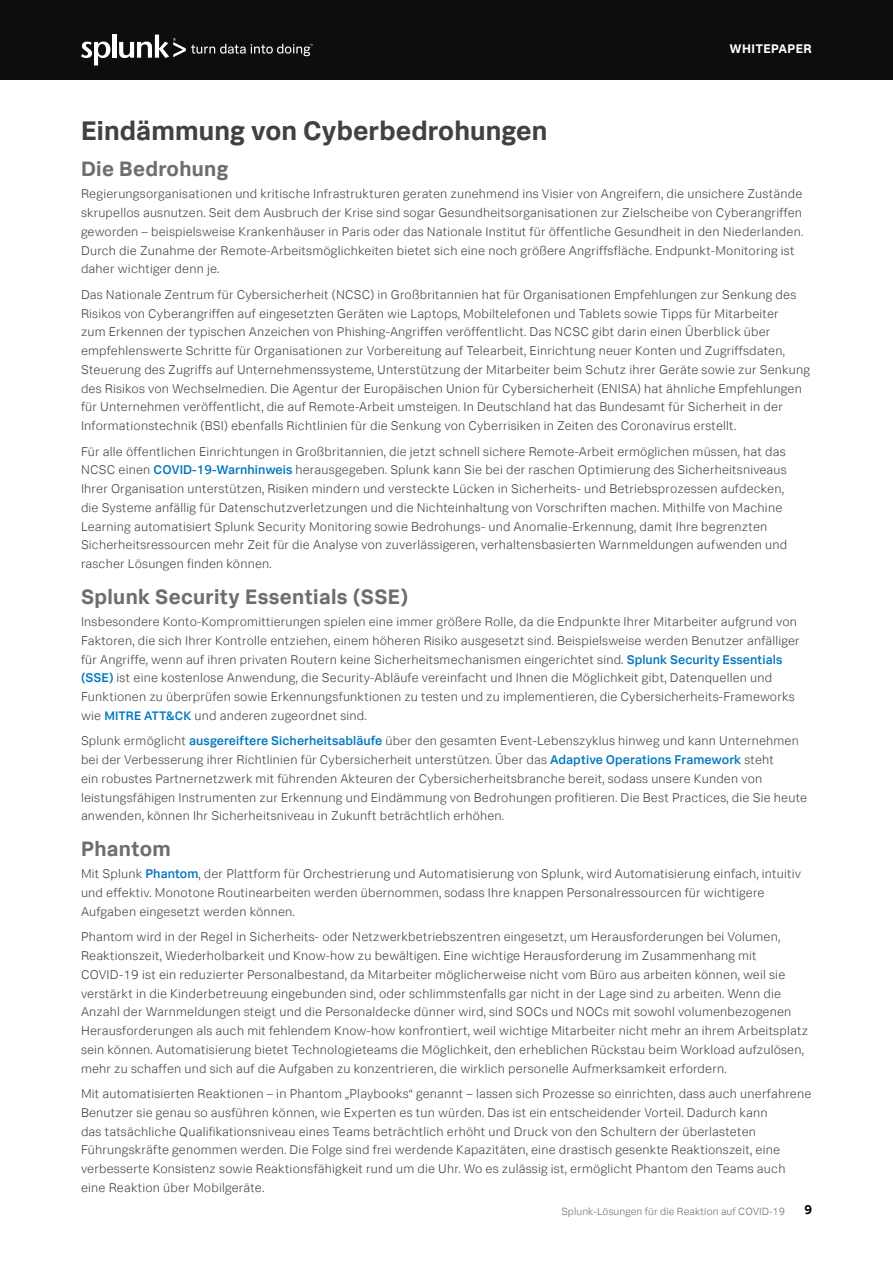
<style>
.page{position:relative;width:893px;height:1263px;background:#fff}
.page>*{position:absolute;margin:0;border:0;box-sizing:border-box;transform-origin:0 0}
.t1{font:700 27px "Splunk Data Sans";letter-spacing:.005em;color:#414042}
.t2{font:700 21px "Splunk Data Sans";letter-spacing:.015em;color:#6d6e71}
.t3{font:300 12.75px/18.8px "Splunk Data Sans";letter-spacing:.015em;color:#414042}
.t4{font:700 12.75px "Splunk Data Sans";color:#000}
.t5{font:700 12.6px "Splunk Data Sans";letter-spacing:.03em;color:#fff}
.t6{font:300 10.5px "Splunk Data Sans";letter-spacing:.005em;color:#6d6e71}
.s1{font-weight:500;color:#0077be}
.s2{font-weight:500;font-size:12.45px;color:#0077be}
</style>
<div class="page">
<div style="left:0;top:0;width:893px;height:80px;background:#0d0d0d"></div>
<svg style="left:81px;top:42px;width:29px;height:24px"></svg>
<hr style="left:112px;top:35px;width:4px;height:23px;background:#fff">
<svg style="left:119px;top:35px;width:194px;height:23px"></svg>
<p class="t5" style="left:729px;top:41px;width:84px">WHITEPAPER</p>
<h1 class="t1" style="left:81px;top:114px;width:468px">Eindämmung von Cyberbedrohungen</h1>
<h2 class="t2" style="left:81px;top:156px;width:149px">Die Bedrohung</h2>
<p class="t3" style="left:81px;top:184px;width:724px">Regierungsorganisationen und kritische Infrastrukturen geraten zunehmend ins Visier von Angreifern, die unsichere Zustände skrupellos ausnutzen. Seit dem Ausbruch der Krise sind sogar Gesundheitsorganisationen zur Zielscheibe von Cyberangriffen geworden – beispielsweise Krankenhäuser in Paris oder das Nationale Institut für öffentliche Gesundheit in den Niederlanden.<br>Durch die Zunahme der Remote-Arbeitsmöglichkeiten bietet sich eine noch größere Angriffsfläche. Endpunkt-Monitoring ist daher wichtiger denn je.</p>
<p class="t3" style="left:81px;top:285px;width:731px">Das Nationale Zentrum für Cybersicherheit (NCSC) in Großbritannien hat für Organisationen Empfehlungen zur Senkung des Risikos von Cyberangriffen auf eingesetzten Geräten wie Laptops, Mobiltelefonen und Tablets sowie Tipps für Mitarbeiter<br>zum Erkennen der typischen Anzeichen von Phishing-Angriffen veröffentlicht. Das NCSC gibt darin einen Überblick über empfehlenswerte Schritte für Organisationen zur Vorbereitung auf Telearbeit, Einrichtung neuer Konten und Zugriffsdaten, Steuerung des Zugriffs auf Unternehmenssysteme, Unterstützung der Mitarbeiter beim Schutz ihrer Geräte sowie zur Senkung des Risikos von Wechselmedien. Die Agentur der Europäischen Union für Cybersicherheit (ENISA) hat ähnliche Empfehlungen für Unternehmen veröffentlicht, die auf Remote-Arbeit umsteigen. In Deutschland hat das Bundesamt für Sicherheit in der Informationstechnik (BSI) ebenfalls Richtlinien für die Senkung von Cyberrisiken in Zeiten des Coronavirus erstellt.</p>
<p class="t3" style="left:81px;top:442px;width:708px">Für alle öffentlichen Einrichtungen in Großbritannien, die jetzt schnell sichere Remote-Arbeit ermöglichen müssen, hat das NCSC einen <span class="s1">COVID-19-Warnhinweis</span> herausgegeben. Splunk kann Sie bei der raschen Optimierung des Sicherheitsniveaus Ihrer Organisation unterstützen, Risiken mindern und versteckte Lücken in Sicherheits- und Betriebsprozessen aufdecken, die Systeme anfällig für Datenschutzverletzungen und die Nichteinhaltung von Vorschriften machen. Mithilfe von Machine Learning automatisiert Splunk Security Monitoring sowie Bedrohungs- und Anomalie-Erkennung, damit Ihre begrenzten Sicherheitsressourcen mehr Zeit für die Analyse von zuverlässigeren, verhaltensbasierten Warnmeldungen aufwenden und rascher Lösungen finden können.</p>
<h2 class="t2" style="left:81px;top:584px;width:329px">Splunk Security Essentials (SSE)</h2>
<p class="t3" style="left:81px;top:612px;width:720px">Insbesondere Konto-Kompromittierungen spielen eine immer größere Rolle, da die Endpunkte Ihrer Mitarbeiter aufgrund von Faktoren, die sich Ihrer Kontrolle entziehen, einem höheren Risiko ausgesetzt sind. Beispielsweise werden Benutzer anfälliger für Angriffe, wenn auf ihren privaten Routern keine Sicherheitsmechanismen eingerichtet sind. <span class="s1">Splunk Security Essentials (SSE)</span> ist eine kostenlose Anwendung, die Security-Abläufe vereinfacht und Ihnen die Möglichkeit gibt, Datenquellen und Funktionen zu überprüfen sowie Erkennungsfunktionen zu testen und zu implementieren, die Cybersicherheits-Frameworks wie <span class="s2">MITRE ATT&amp;CK</span> und anderen zugeordnet sind.</p>
<p class="t3" style="left:81px;top:731px;width:728px">Splunk ermöglicht <span class="s1">ausgereiftere Sicherheitsabläufe</span> über den gesamten Event-Lebenszyklus hinweg und kann Unternehmen bei der Verbesserung ihrer Richtlinien für Cybersicherheit unterstützen. Über das <span class="s1">Adaptive Operations Framework</span> steht<br>ein robustes Partnernetzwerk mit führenden Akteuren der Cybersicherheitsbranche bereit, sodass unsere Kunden von leistungsfähigen Instrumenten zur Erkennung und Eindämmung von Bedrohungen profitieren. Die Best Practices, die Sie heute anwenden, können Ihr Sicherheitsniveau in Zukunft beträchtlich erhöhen.</p>
<h2 class="t2" style="left:81px;top:836px;width:91px">Phantom</h2>
<p class="t3" style="left:81px;top:864px;width:722px">Mit Splunk <span class="s1">Phantom</span>, der Plattform für Orchestrierung und Automatisierung von Splunk, wird Automatisierung einfach, intuitiv und effektiv. Monotone Routinearbeiten werden übernommen, sodass Ihre knappen Personalressourcen für wichtigere<br>Aufgaben eingesetzt werden können.</p>
<p class="t3" style="left:81px;top:927px;width:729px">Phantom wird in der Regel in Sicherheits- oder Netzwerkbetriebszentren eingesetzt, um Herausforderungen bei Volumen, Reaktionszeit, Wiederholbarkeit und Know-how zu bewältigen. Eine wichtige Herausforderung im Zusammenhang mit COVID-19 ist ein reduzierter Personalbestand, da Mitarbeiter möglicherweise nicht vom Büro aus arbeiten können, weil sie verstärkt in die Kinderbetreuung eingebunden sind, oder schlimmstenfalls gar nicht in der Lage sind zu arbeiten. Wenn die Anzahl der Warnmeldungen steigt und die Personaldecke dünner wird, sind SOCs und NOCs mit sowohl volumenbezogenen Herausforderungen als auch mit fehlendem Know-how konfrontiert, weil wichtige Mitarbeiter nicht mehr an ihrem Arbeitsplatz sein können. Automatisierung bietet Technologieteams die Möglichkeit, den erheblichen Rückstau beim Workload aufzulösen, mehr zu schaffen und sich auf die Aufgaben zu konzentrieren, die wirklich personelle Aufmerksamkeit erfordern.</p>
<p class="t3" style="left:81px;top:1084px;width:732px">Mit automatisierten Reaktionen – in Phantom „Playbooks“ genannt – lassen sich Prozesse so einrichten, dass auch unerfahrene Benutzer sie genau so ausführen können, wie Experten es tun würden. Das ist ein entscheidender Vorteil. Dadurch kann<br>das tatsächliche Qualifikationsniveau eines Teams beträchtlich erhöht und Druck von den Schultern der überlasteten Führungskräfte genommen werden. Die Folge sind frei werdende Kapazitäten, eine drastisch gesenkte Reaktionszeit, eine verbesserte Konsistenz sowie Reaktionsfähigkeit rund um die Uhr. Wo es zulässig ist, ermöglicht Phantom den Teams auch eine Reaktion über Mobilgeräte.</p>
<p class="t6" style="left:561px;top:1205px;width:225px">Splunk-Lösungen für die Reaktion auf COVID-19</p>
<p class="t4" style="left:804px;top:1202px;width:9px">9</p>
</div>
